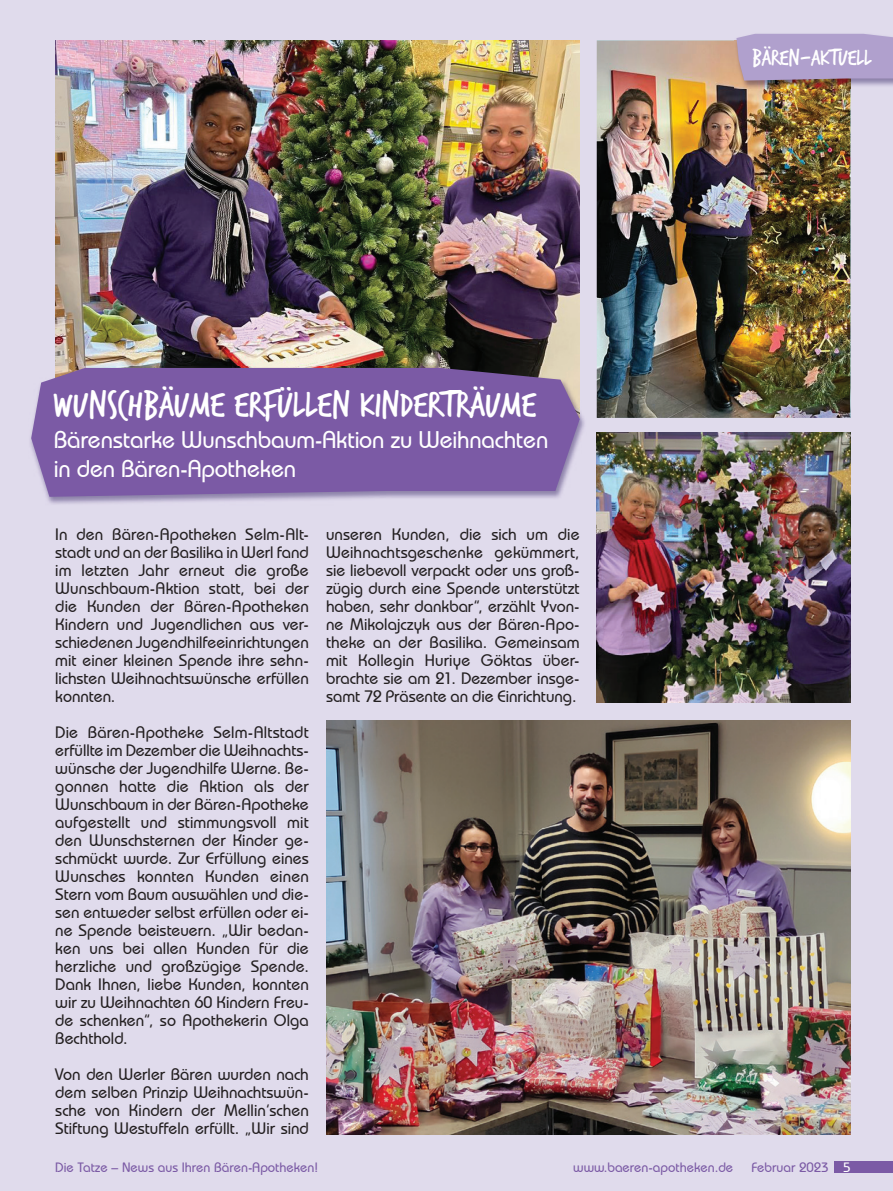
<style>
.page{position:relative;width:893px;height:1191px;background:#e0dbec}
.page>*{position:absolute;margin:0;border:0;box-sizing:border-box;transform-origin:0 0}
.t1{font:39px "Trash Hand";color:#fff}
.t2{font:500 24px/28.8px "Bauhaus IT Cby BT";letter-spacing:-.01em;color:#fff}
.t3{font:24px "Trash Hand";color:#fff}
.t4{font:500 16.5px/18px "Bauhaus IT Cby BT";color:#231f20;text-align:justify}
.t5{font:500 13.5px "Bauhaus IT Cby BT";color:#7b5aa5}
.s1{color:#fff}
</style>
<div class="page">
<img style="left:597px;top:432px;width:253px;height:270px">
<img style="left:55px;top:40px;width:525px;height:327px">
<img style="left:597px;top:40px;width:253px;height:378px">
<img style="left:326px;top:720px;width:524px;height:414px">
<div style="left:834px;top:1161px;width:59px;height:12px;background:#7b5aa5"></div>
<img style="left:755px;top:33px;width:138px;height:56px">
<img style="left:734px;top:40px;width:116px;height:49px">
<svg style="left:736px;top:34px;width:157px;height:47px;background:#af9ec8"></svg>
<img style="left:30px;top:367px;width:555px;height:137px">
<svg style="left:31px;top:368px;width:549px;height:129px;background:#7f60a6"></svg>
<h1 class="t1" style="left:54px;top:385px;width:484px">WUNSCHBÄUME ERFÜLLEN KINDERTRÄUME</h1>
<h2 class="t2" style="left:54px;top:425px;width:496px">Bärenstarke Wunschbaum-Aktion zu Weihnachten in den Bären-Apotheken</h2>
<p class="t4" style="left:55px;top:525px;width:255px">In den Bären-Apotheken Selm-Alt&shy;stadt und an der Basilika in Werl fand im letzten Jahr erneut die große Wunschbaum-Aktion statt, bei der die Kunden der Bären-Apotheken Kindern und Jugendlichen aus ver&shy;schiedenen Jugendhilfeeinrichtungen mit einer kleinen Spende ihre sehn&shy;lichsten Weihnachtswünsche erfüllen konnten.</p>
<p class="t4" style="left:55px;top:723px;width:255px">Die Bären-Apotheke Selm-Altstadt erfüllte im Dezember die Weihnachts&shy;wünsche der Jugendhilfe Werne. Be&shy;gonnen hatte die Aktion als der Wunschbaum in der Bären-Apotheke aufgestellt und stimmungsvoll mit den Wunschsternen der Kinder ge&shy;schmückt wurde. Zur Erfüllung eines Wunsches konnten Kunden einen Stern vom Baum auswählen und die&shy;sen entweder selbst erfüllen oder ei&shy;ne Spende beisteuern. „Wir bedan&shy;ken uns bei allen Kunden für die herzliche und großzügige Spende.<br>Dank Ihnen, liebe Kunden, konnten wir zu Weihnachten 60 Kindern Freu&shy;de schenken“, so Apothekerin Olga Bechthold.</p>
<p class="t4" style="left:55px;top:1065px;width:255px">Von den Werler Bären wurden nach dem selben Prinzip Weihnachtswün&shy;sche von Kindern der Mellin‘schen Stiftung Westuffeln erfüllt. „Wir sind</p>
<p class="t4" style="left:326px;top:525px;width:255px">unseren Kunden, die sich um die Weihnachtsgeschenke gekümmert, sie liebevoll verpackt oder uns groß&shy;zügig durch eine Spende unterstützt haben, sehr dankbar“, erzählt Yvon&shy;ne Mikolajczyk aus der Bären-Apo&shy;theke an der Basilika. Gemeinsam mit Kollegin Huriye Göktas über&shy;brachte sie am 21. Dezember insge&shy;samt 72 Präsente an die Einrichtung.</p>
<h2 class="t3" style="left:752px;top:46px;width:121px">BÄREN-AKTUELL</h2>
<p class="t5" style="left:55px;top:1159px;width:264px">Die Tatze – News aus Ihren Bären-Apotheken!</p>
<p class="t5" style="left:573px;top:1159px;width:161px">www.baeren-apotheken.de</p>
<p class="t5" style="left:752px;top:1159px;width:100px">Februar 2023 <span class="s1">5</span></p>
</div>
